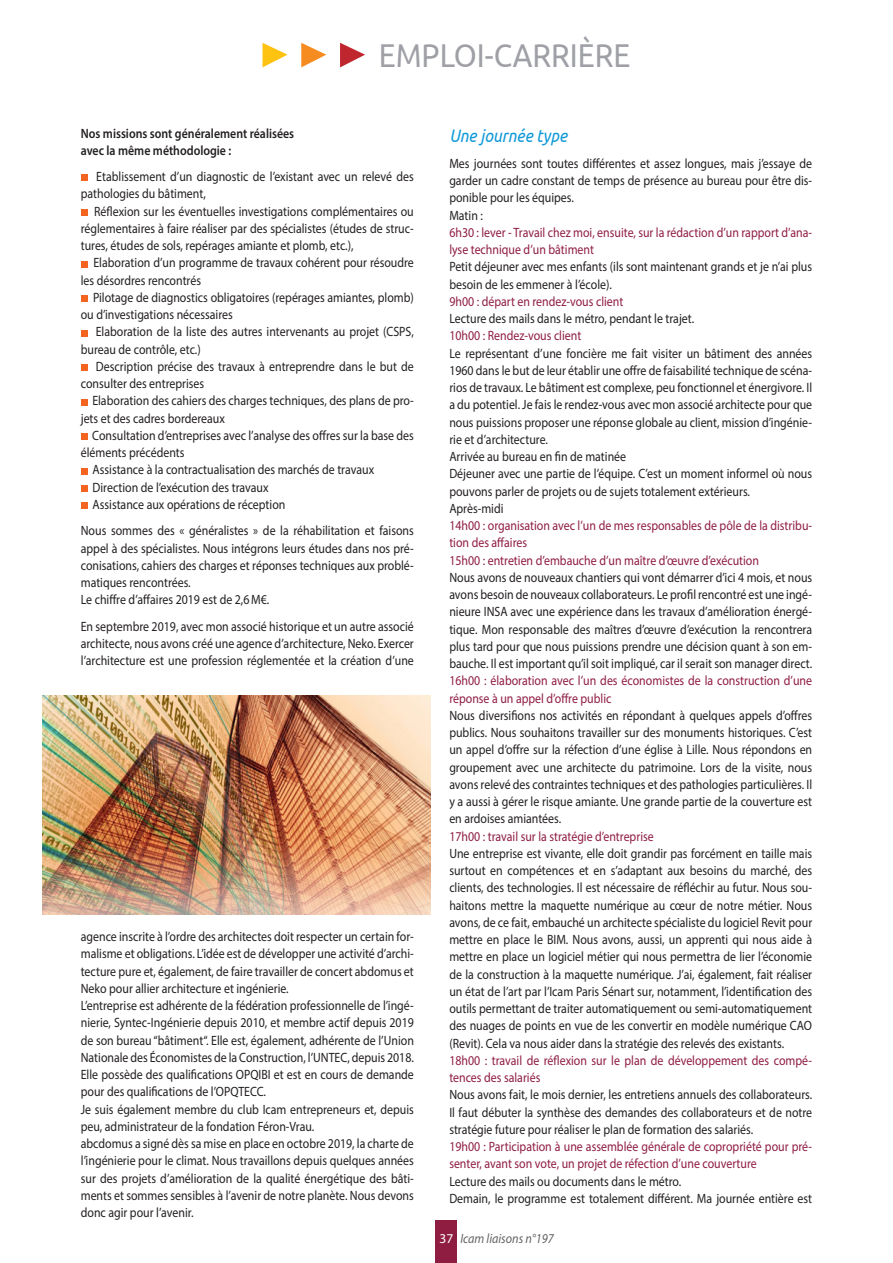
<style>
.page{position:relative;width:893px;height:1263px;background:#fff}
.page>*{position:absolute;margin:0;border:0;box-sizing:border-box;transform-origin:0 0}
.t1{font:33px "Ubuntu";color:#9ea0a6;scale:.9 1}
.t2{font:italic 18px "Ubuntu";color:#0e98d7;scale:.88 1}
.t3{font:13.5px/17.2px "Myriad Pro";color:#231f20;text-align:justify;scale:.88 1}
.t4{font:13.5px/17.2px "Myriad Pro";color:#8f1d42;scale:.88 1}
.t5{font:600 13.5px "Myriad Pro";color:#231f20;scale:.88 1}
.t6{font:italic 13.5px "Myriad Pro";color:#636366;scale:.9 1}
.t7{font:13.5px "Myriad Pro";color:#fff}
</style>
<div class="page">
<div style="left:436px;top:1220px;width:21px;height:43px;background:#8f1d42"></div>
<svg style="left:262px;top:43px;width:26px;height:24px"></svg>
<svg style="left:301px;top:43px;width:25px;height:24px"></svg>
<svg style="left:340px;top:43px;width:25px;height:24px"></svg>
<div style="left:81px;top:174px;width:7px;height:7px;background:#f36421"></div>
<div style="left:81px;top:209px;width:7px;height:7px;background:#f36421"></div>
<div style="left:81px;top:261px;width:7px;height:6px;background:#f36421"></div>
<div style="left:81px;top:295px;width:7px;height:7px;background:#f36421"></div>
<div style="left:81px;top:330px;width:7px;height:6px;background:#f36421"></div>
<div style="left:81px;top:364px;width:7px;height:7px;background:#f36421"></div>
<div style="left:81px;top:399px;width:7px;height:6px;background:#f36421"></div>
<div style="left:81px;top:433px;width:7px;height:7px;background:#f36421"></div>
<div style="left:81px;top:468px;width:7px;height:6px;background:#f36421"></div>
<div style="left:81px;top:485px;width:7px;height:7px;background:#f36421"></div>
<div style="left:81px;top:502px;width:7px;height:7px;background:#f36421"></div>
<img style="left:43px;top:696px;width:388px;height:219px">
<p class="t1" style="left:379px;top:36px;width:281px">EMPLOI-CARRIÈRE</p>
<p class="t5" style="left:81px;top:125px;width:244px">Nos missions sont généralement réalisées</p>
<p class="t5" style="left:81px;top:142px;width:173px">avec la même méthodologie :</p>
<p class="t3" style="left:81px;top:168px;width:380px;text-indent:16px">Etablissement d’un diagnostic de l’existant avec un relevé des pathologies du bâtiment,</p>
<p class="t3" style="left:81px;top:202px;width:380px;text-indent:13px">Réflexion sur les éventuelles investigations complémentaires ou réglementaires à faire réaliser par des spécialistes (études de struc&shy;tures, études de sols, repérages amiante et plomb, etc.),</p>
<p class="t3" style="left:81px;top:254px;width:380px;text-indent:13px">Elaboration d’un programme de travaux cohérent pour résoudre les désordres rencontrés</p>
<p class="t3" style="left:81px;top:289px;width:380px;text-indent:12px">Pilotage de diagnostics obligatoires (repérages amiantes, plomb) ou d’investigations nécessaires</p>
<p class="t3" style="left:81px;top:323px;width:380px;text-indent:15px">Elaboration de la liste des autres intervenants au projet (CSPS, bureau de contrôle, etc.)</p>
<p class="t3" style="left:81px;top:358px;width:380px;text-indent:15px">Description précise des travaux à entreprendre dans le but de consulter des entreprises</p>
<p class="t3" style="left:81px;top:392px;width:380px;text-indent:12px">Elaboration des cahiers des charges techniques, des plans de pro&shy;jets et des cadres bordereaux</p>
<p class="t3" style="left:81px;top:427px;width:380px;text-indent:11px">Consultation d’entreprises avec l’analyse des offres sur la base des éléments précédents</p>
<p class="t3" style="left:93px;top:461px;width:321px">Assistance à la contractualisation des marchés de travaux</p>
<p class="t3" style="left:93px;top:478px;width:201px">Direction de l’exécution des travaux</p>
<p class="t3" style="left:93px;top:496px;width:221px">Assistance aux opérations de réception</p>
<p class="t3" style="left:81px;top:522px;width:380px">Nous sommes des « généralistes » de la réhabilitation et faisons appel à des spécialistes. Nous intégrons leurs études dans nos pré&shy;conisations, cahiers des charges et réponses techniques aux problé&shy;matiques rencontrées.</p>
<p class="t3" style="left:81px;top:591px;width:216px">Le chiffre d’affaires 2019 est de 2,6 M€.</p>
<p class="t3" style="left:81px;top:617px;width:380px">En septembre 2019, avec mon associé historique et un autre associé architecte, nous avons créé une agence d’architecture, Neko. Exercer l’architecture est une profession réglementée et la création d’une</p>
<p class="t3" style="left:81px;top:928px;width:380px">agence inscrite à l’ordre des architectes doit respecter un certain for&shy;malisme et obligations. L’idée est de développer une activité d’archi&shy;tecture pure et, également, de faire travailler de concert abdomus et Neko pour allier architecture et ingénierie.</p>
<p class="t3" style="left:81px;top:997px;width:380px">L’entreprise est adhérente de la fédération professionnelle de l’ingé&shy;nierie, Syntec-Ingénierie depuis 2010, et membre actif depuis 2019 de son bureau “bâtiment“. Elle est, également, adhérente de l’Union Nationale des Économistes de la Construction, l’UNTEC, depuis 2018.</p>
<p class="t3" style="left:81px;top:1066px;width:380px">Elle possède des qualifications OPQIBI et est en cours de demande pour des qualifications de l’OPQTECC.</p>
<p class="t3" style="left:81px;top:1100px;width:380px">Je suis également membre du club Icam entrepreneurs et, depuis peu, administrateur de la fondation Féron-Vrau.</p>
<p class="t3" style="left:81px;top:1135px;width:380px">abcdomus a signé dès sa mise en place en octobre 2019, la charte de l’ingénierie pour le climat. Nous travaillons depuis quelques années sur des projets d’amélioration de la qualité énergétique des bâti&shy;ments et sommes sensibles à l’avenir de notre planète. Nous devons donc agir pour l’avenir.</p>
<p class="t2" style="left:449px;top:124px;width:135px">Une journée type</p>
<p class="t3" style="left:449px;top:154px;width:414px">Mes journées sont toutes différentes et assez longues, mais j’essaye de garder un cadre constant de temps de présence au bureau pour être dis&shy;ponible pour les équipes.</p>
<p class="t3" style="left:449px;top:206px;width:40px">Matin :</p>
<p class="t4" style="left:449px;top:223px;width:414px">6h30 : lever - Travail chez moi, ensuite, sur la rédaction d’un rapport d’ana&shy;lyse technique d’un bâtiment</p>
<p class="t3" style="left:449px;top:258px;width:414px">Petit déjeuner avec mes enfants (ils sont maintenant grands et je n’ai plus besoin de les emmener à l’école).</p>
<p class="t4" style="left:449px;top:292px;width:199px">9h00 : départ en rendez-vous client</p>
<p class="t3" style="left:449px;top:310px;width:280px">Lecture des mails dans le métro, pendant le trajet.</p>
<p class="t4" style="left:449px;top:327px;width:151px">10h00 : Rendez-vous client</p>
<p class="t3" style="left:449px;top:344px;width:414px">Le représentant d’une foncière me fait visiter un bâtiment des années 1960 dans le but de leur établir une offre de faisabilité technique de scéna&shy;rios de travaux. Le bâtiment est complexe, peu fonctionnel et énergivore. Il a du potentiel. Je fais le rendez-vous avec mon associé architecte pour que nous puissions proposer une réponse globale au client, mission d’ingénie&shy;rie et d’architecture.</p>
<p class="t3" style="left:449px;top:448px;width:202px">Arrivée au bureau en fin de matinée</p>
<p class="t3" style="left:449px;top:465px;width:414px">Déjeuner avec une partie de l’équipe. C’est un moment informel où nous pouvons parler de projets ou de sujets totalement extérieurs.</p>
<p class="t3" style="left:449px;top:499px;width:63px">Après-midi</p>
<p class="t4" style="left:449px;top:517px;width:414px">14h00 : organisation avec l’un de mes responsables de pôle de la distribu&shy;tion des affaires</p>
<p class="t4" style="left:449px;top:551px;width:353px">15h00 : entretien d’embauche d’un maître d’œuvre d’exécution</p>
<p class="t3" style="left:449px;top:568px;width:414px">Nous avons de nouveaux chantiers qui vont démarrer d’ici 4 mois, et nous avons besoin de nouveaux collaborateurs. Le profil rencontré est une ingé&shy;nieure INSA avec une expérience dans les travaux d’amélioration énergé&shy;tique. Mon responsable des maîtres d’œuvre d’exécution la rencontrera plus tard pour que nous puissions prendre une décision quant à son em&shy;bauche. Il est important qu’il soit impliqué, car il serait son manager direct.</p>
<p class="t4" style="left:449px;top:672px;width:414px">16h00 : élaboration avec l’un des économistes de la construction d’une réponse à un appel d’offre public</p>
<p class="t3" style="left:449px;top:706px;width:414px">Nous diversifions nos activités en répondant à quelques appels d’offres publics. Nous souhaitons travailler sur des monuments historiques. C’est un appel d’offre sur la réfection d’une église à Lille. Nous répondons en groupement avec une architecte du patrimoine. Lors de la visite, nous avons relevé des contraintes techniques et des pathologies particulières. Il y a aussi à gérer le risque amiante. Une grande partie de la couverture est en ardoises amiantées.</p>
<p class="t4" style="left:449px;top:827px;width:234px">17h00 : travail sur la stratégie d’entreprise</p>
<p class="t3" style="left:449px;top:844px;width:414px">Une entreprise est vivante, elle doit grandir pas forcément en taille mais surtout en compétences et en s’adaptant aux besoins du marché, des clients, des technologies. Il est nécessaire de réfléchir au futur. Nous sou&shy;haitons mettre la maquette numérique au cœur de notre métier. Nous avons, de ce fait, embauché un architecte spécialiste du logiciel Revit pour mettre en place le BIM. Nous avons, aussi, un apprenti qui nous aide à mettre en place un logiciel métier qui nous permettra de lier l’économie de la construction à la maquette numérique. J’ai, également, fait réaliser un état de l’art par l’Icam Paris Sénart sur, notamment, l’identification des outils permettant de traiter automatiquement ou semi-automatiquement des nuages de points en vue de les convertir en modèle numérique CAO (Revit). Cela va nous aider dans la stratégie des relevés des existants.</p>
<p class="t4" style="left:449px;top:1051px;width:414px">18h00 : travail de réflexion sur le plan de développement des compé&shy;tences des salariés</p>
<p class="t3" style="left:449px;top:1086px;width:414px">Nous avons fait, le mois dernier, les entretiens annuels des collaborateurs.<br>Il faut débuter la synthèse des demandes des collaborateurs et de notre stratégie future pour réaliser le plan de formation des salariés.</p>
<p class="t4" style="left:449px;top:1138px;width:414px">19h00 : Participation à une assemblée générale de copropriété pour pré&shy;senter, avant son vote, un projet de réfection d’une couverture</p>
<p class="t3" style="left:449px;top:1172px;width:265px">Lecture des mails ou documents dans le métro.</p>
<p class="t3" style="left:449px;top:1189px;width:414px">Demain, le programme est totalement différent. Ma journée entière est</p>
<p class="t7" style="left:439px;top:1230px;width:15px">37</p>
<p class="t6" style="left:460px;top:1230px;width:105px">Icam liaisons n°197</p>
</div>
